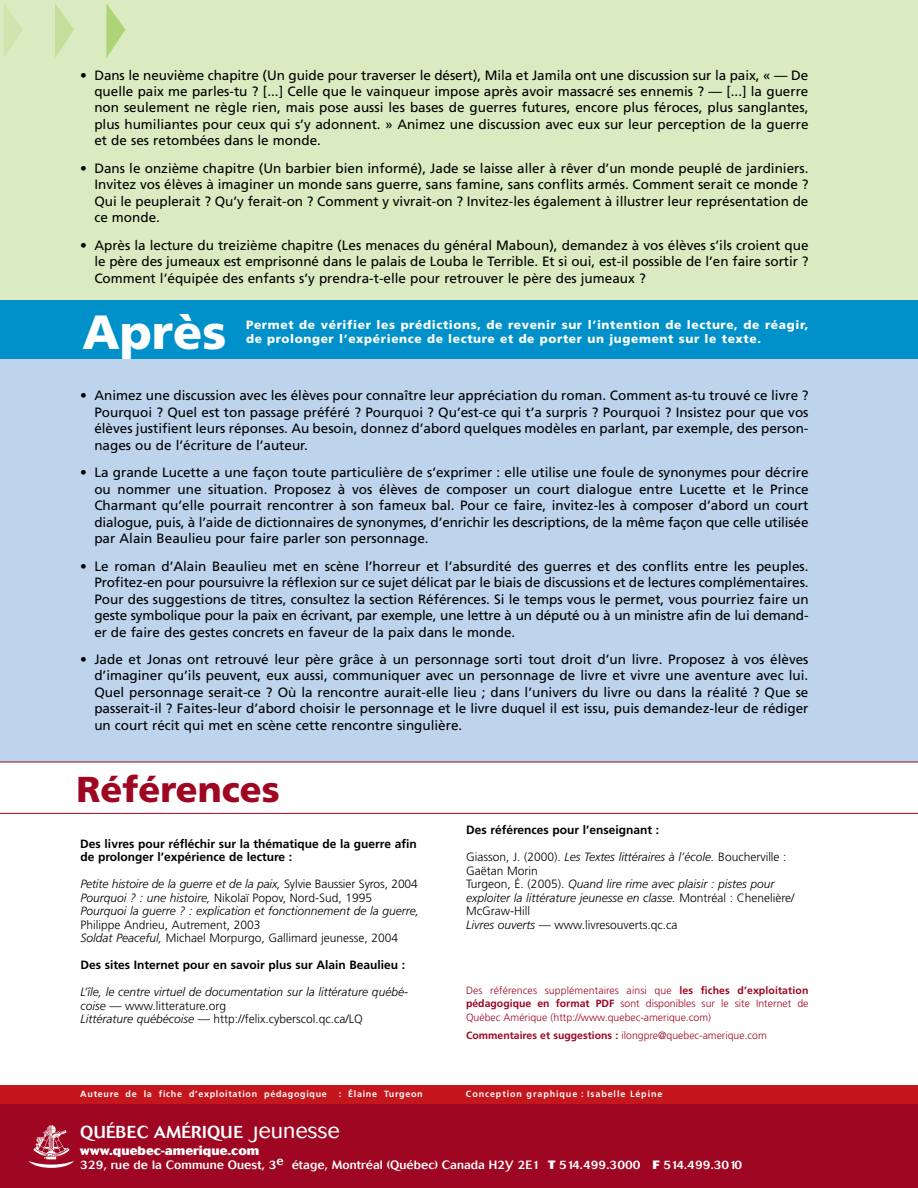
<style>
.page{position:relative;width:918px;height:1188px;background:#fff}
.page>*{position:absolute;margin:0;border:0;box-sizing:border-box;transform-origin:0 0}
.t1{font:900 48px "Frutiger";color:#fff}
.t2{font:900 36px "Frutiger";color:#9e0621}
.t3{font:500 17.1px "Cosmos";letter-spacing:.02em;color:#fff}
.t4{font:13.5px/16.5px "Frutiger";color:#000;text-align:justify}
.t5{font:italic 300 12px/13.5px "Frutiger";color:#000}
.t6{font:700 12px/13.5px "Frutiger";color:#000}
.t7{font:900 12px/14.4px "Frutiger";letter-spacing:.05em;color:#fff}
.t8{font:500 12px/14.4px "Cosmos";letter-spacing:.005em;color:#fff}
.t9{font:300 12px/13.5px "Frutiger";color:#000}
.t10{font:300 10.5px/13.5px "Frutiger";color:#9e0621;text-align:justify}
.t11{font:700 9px "Frutiger";letter-spacing:.075em;color:#fff}
.t12{font:700 9px "Frutiger";letter-spacing:.1em;color:#fff}
.s1{font-style:normal}
.s2{font-style:italic}
.s3{font-weight:700}
.s4{font-weight:300;font-size:21.75px}
.s5{font-weight:800}
</style>
<div class="page">
<div style="left:0;top:1087px;width:918px;height:101px;background:#9e0621"></div>
<div style="left:0;top:0;width:918px;height:310px;background:#daebc1"></div>
<div style="left:0;top:347px;width:918px;height:452px;background:#bdd4ec"></div>
<svg style="left:28px;top:1125px;width:46px;height:43px"></svg>
<div style="left:0;top:301px;width:918px;height:58px;background:#0091ca"></div>
<svg style="left:4px;top:4px;width:19px;height:53px"></svg>
<svg style="left:55px;top:4px;width:19px;height:54px"></svg>
<svg style="left:106px;top:3px;width:19px;height:55px"></svg>
<div style="left:0;top:1086px;width:918px;height:18px;background:#c4161c"></div>
<div style="left:0;top:762px;width:918px;height:52px;background:#fff"></div>
<p class="t4" style="left:94px;top:66px;width:716px;text-indent:-14px">• Dans le neuvième chapitre (Un guide pour traverser le désert), Mila et Jamila ont une discussion sur la paix, « — De quelle paix me parles-tu ? [...] Celle que le vainqueur impose après avoir massacré ses ennemis ? — [...] la guerre non seulement ne règle rien, mais pose aussi les bases de guerres futures, encore plus féroces, plus sanglantes, plus humiliantes pour ceux qui s’y adonnent. » Animez une discussion avec eux sur leur perception de la guerre et de ses retombées dans le monde.</p>
<p class="t4" style="left:94px;top:160px;width:716px;text-indent:-14px">• Dans le onzième chapitre (Un barbier bien informé), Jade se laisse aller à rêver d’un monde peuplé de jardiniers.<br>Invitez vos élèves à imaginer un monde sans guerre, sans famine, sans conflits armés. Comment serait ce monde ?<br>Qui le peuplerait ? Qu’y ferait-on ? Comment y vivrait-on ? Invitez-les également à illustrer leur représentation de ce monde.</p>
<p class="t4" style="left:94px;top:237px;width:716px;text-indent:-14px">• Après la lecture du treizième chapitre (Les menaces du général Maboun), demandez à vos élèves s’ils croient que le père des jumeaux est emprisonné dans le palais de Louba le Terrible. Et si oui, est-il possible de l’en faire sortir ?<br>Comment l’équipée des enfants s’y prendra-t-elle pour retrouver le père des jumeaux ?</p>
<h1 class="t1" style="left:82px;top:303px;width:146px">Après</h1>
<p class="t4" style="left:94px;top:387px;width:716px;text-indent:-14px">• Animez une discussion avec les élèves pour connaître leur appréciation du roman. Comment as-tu trouvé ce livre ?<br>Pourquoi ? Quel est ton passage préféré ? Pourquoi ? Qu’est-ce qui t’a surpris ? Pourquoi ? Insistez pour que vos élèves justifient leurs réponses. Au besoin, donnez d’abord quelques modèles en parlant, par exemple, des person&shy;nages ou de l’écriture de l’auteur.</p>
<p class="t4" style="left:94px;top:464px;width:716px;text-indent:-14px">• La grande Lucette a une façon toute particulière de s’exprimer : elle utilise une foule de synonymes pour décrire ou nommer une situation. Proposez à vos élèves de composer un court dialogue entre Lucette et le Prince Charmant qu’elle pourrait rencontrer à son fameux bal. Pour ce faire, invitez-les à composer d’abord un court dialogue, puis, à l’aide de dictionnaires de synonymes, d’enrichir les descriptions, de la même façon que celle utilisée par Alain Beaulieu pour faire parler son personnage.</p>
<p class="t4" style="left:94px;top:557px;width:716px;text-indent:-14px">• Le roman d’Alain Beaulieu met en scène l’horreur et l’absurdité des guerres et des conflits entre les peuples.<br>Profitez-en pour poursuivre la réflexion sur ce sujet délicat par le biais de discussions et de lectures complémentaires.<br>Pour des suggestions de titres, consultez la section Références. Si le temps vous le permet, vous pourriez faire un geste symbolique pour la paix en écrivant, par exemple, une lettre à un député ou à un ministre afin de lui demand&shy;er de faire des gestes concrets en faveur de la paix dans le monde.</p>
<p class="t4" style="left:94px;top:651px;width:716px;text-indent:-14px">• Jade et Jonas ont retrouvé leur père grâce à un personnage sorti tout droit d’un livre. Proposez à vos élèves d’imaginer qu’ils peuvent, eux aussi, communiquer avec un personnage de livre et vivre une aventure avec lui.<br>Quel personnage serait-ce ? Où la rencontre aurait-elle lieu ; dans l’univers du livre ou dans la réalité ? Que se passerait-il ? Faites-leur d’abord choisir le personnage et le livre duquel il est issu, puis demandez-leur de rédiger un court récit qui met en scène cette rencontre singulière.</p>
<p class="t7" style="left:246px;top:317px;width:564px">Permet de vérifier les prédictions, de revenir sur l’intention de lecture, de réagir, de prolonger l’expérience de lecture et de porter un jugement sur le texte.</p>
<h2 class="t2" style="left:76px;top:767px;width:205px">Références</h2>
<p class="t6" style="left:80px;top:837px;width:338px">Des livres pour réfléchir sur la thématique de la guerre afin de prolonger l’expérience de lecture :</p>
<p class="t5" style="left:80px;top:877px;width:340px">Petite histoire de la guerre et de la paix, <span class="s1">Sylvie Baussier Syros, 2004<br></span>Pourquoi ? : une histoire, <span class="s1">Nikolaï Popov, Nord-Sud, 1995<br></span>Pourquoi la guerre ? : explication et fonctionnement de la guerre,</p>
<p class="t9" style="left:80px;top:918px;width:319px">Philippe Andrieu, Autrement, 2003<br><span class="s2">Soldat Peaceful,</span> Michael Morpurgo, Gallimard jeunesse, 2004</p>
<p class="t6" style="left:80px;top:958px;width:326px">Des sites I nternet pour en savoir plus sur Alain Beaulieu :</p>
<p class="t5" style="left:80px;top:985px;width:329px">L’île, le centre virtuel de documentation sur la littérature québé&shy;coise — <span class="s1">www.litterature.org<br></span>Littérature québécoise — <span class="s1">http://felix.cyberscol.qc.ca/LQ</span></p>
<p class="t6" style="left:466px;top:823px;width:195px">Des références pour l’enseignant :</p>
<p class="t5" style="left:466px;top:850px;width:330px"><span class="s1">Giasson, J. (2000).</span> Les Textes littéraires à l’école. <span class="s1">Boucherville :<br>Gaëtan Morin<br>Turgeon, É. (2005).</span> Quand lire rime avec plaisir : pistes pour exploiter la littérature jeunesse en classe. <span class="s1">Montréal : Chenelière/ McGraw-Hill<br></span>Livres ouverts <span class="s1">— www.livresouverts.qc.ca</span></p>
<p class="t10" style="left:466px;top:983px;width:344px">Des références supplémentaires ainsi que <span class="s3">les fiches d’exploitation pédagogique en format PDF</span> sont disponibles sur le site Internet de Québec Amérique (http://www.quebec-amerique.com)</p>
<p class="t10" style="left:466px;top:1029px;width:302px"><span class="s3">Commentaires et suggestions :</span> ilongpre@quebec-amerique.com</p>
<p class="t11" style="left:80px;top:1088px;width:248px">Auteure de la fiche d’exploitation pédagogique</p>
<p class="t11" style="left:339px;top:1088px;width:85px">: Élaine Turgeon</p>
<p class="t12" style="left:466px;top:1088px;width:198px">Conception graphique : Isabelle Lépine</p>
<p class="t3" style="left:80px;top:1123px;width:261px">QUÉBEC AMÉRIQUE <span class="s4">Jeunesse</span></p>
<p class="t8" style="left:80px;top:1144px;width:663px"><span class="s5">www.quebec-amerique.com<br></span>329, rue de la Commune Ouest, 3e étage, Montréal (Québec) Canada H2Y 2E1 <span class="s5">T</span> 514.499.3000 <span class="s5">F</span> 514.499.3010</p>
</div>
